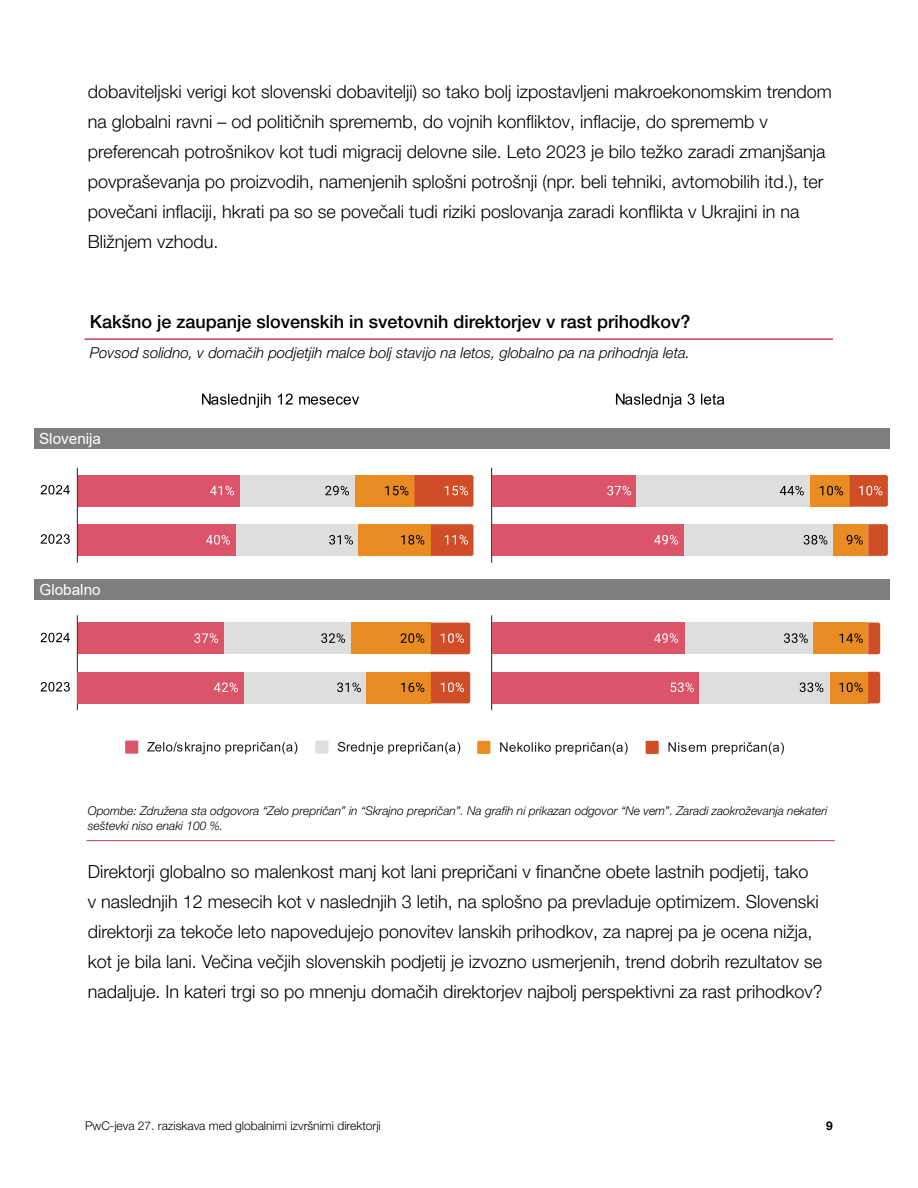
<style>
.page{position:relative;width:918px;height:1188px;background:#fff}
.page>*{position:absolute;margin:0;border:0;box-sizing:border-box;transform-origin:0 0}
.bulletpoints{font:300 18px/30px "Helvetica Neue LT Pro";color:#000}
.bulletpoints-2{font:500 18px "Helvetica Neue LT Pro";color:#000}
.t1{font:15.3px "Arial";color:#fff}
.bulletpoints-3{font:italic 300 15px "Helvetica Neue LT Pro";color:#000}
.bulletpoints-4{font:italic 300 12px/15px "Helvetica Neue LT Pro";color:#000}
.t2{font:300 12px "Helvetica Neue LT Pro";color:#000}
.t3{font:700 12px "Helvetica Neue LT Pro";color:#000}
</style>
<div class="page">
<hr style="left:85px;top:338px;width:748px;height:2px;background:#c83e57">
<hr style="left:491px;top:468px;width:1px;height:95px;background:#333">
<hr style="left:77px;top:468px;width:1px;height:95px;background:#333">
<hr style="left:491px;top:615px;width:1px;height:95px;background:#333">
<hr style="left:77px;top:615px;width:1px;height:95px;background:#333">
<div style="left:34px;top:428px;width:856px;height:21px;background:#7e7e7e"></div>
<div style="left:34px;top:579px;width:856px;height:21px;background:#7e7e7e"></div>
<div style="left:492px;top:475px;width:145px;height:32px;background:#db546a"></div>
<div style="left:492px;top:524px;width:193px;height:32px;background:#db546a"></div>
<div style="left:492px;top:623px;width:193px;height:31px;background:#db546a"></div>
<div style="left:492px;top:672px;width:208px;height:31px;background:#db546a"></div>
<div style="left:637px;top:475px;width:173px;height:32px;background:#dededd"></div>
<div style="left:685px;top:524px;width:148px;height:32px;background:#dededd"></div>
<div style="left:685px;top:623px;width:129px;height:31px;background:#dededd"></div>
<div style="left:700px;top:672px;width:130px;height:31px;background:#dededd"></div>
<div style="left:810px;top:475px;width:40px;height:32px;background:#e98c23"></div>
<div style="left:833px;top:524px;width:35px;height:32px;background:#e98c23"></div>
<div style="left:814px;top:623px;width:54px;height:31px;background:#e98c23"></div>
<div style="left:830px;top:672px;width:38px;height:31px;background:#e98c23"></div>
<svg style="left:607px;top:485px;width:24px;height:11px"></svg>
<svg style="left:654px;top:535px;width:25px;height:10px"></svg>
<svg style="left:654px;top:633px;width:25px;height:10px"></svg>
<svg style="left:670px;top:682px;width:24px;height:11px"></svg>
<svg style="left:779px;top:485px;width:25px;height:11px"></svg>
<svg style="left:803px;top:535px;width:25px;height:10px"></svg>
<svg style="left:784px;top:633px;width:24px;height:10px"></svg>
<svg style="left:799px;top:682px;width:25px;height:11px"></svg>
<svg style="left:846px;top:524px;width:42px;height:32px"></svg>
<svg style="left:839px;top:623px;width:41px;height:31px"></svg>
<svg style="left:839px;top:672px;width:41px;height:31px"></svg>
<svg style="left:819px;top:475px;width:69px;height:32px"></svg>
<svg style="left:616px;top:394px;width:108px;height:14px"></svg>
<div style="left:78px;top:475px;width:162px;height:32px;background:#db546a"></div>
<div style="left:78px;top:524px;width:158px;height:32px;background:#db546a"></div>
<div style="left:78px;top:623px;width:146px;height:31px;background:#db546a"></div>
<div style="left:78px;top:672px;width:166px;height:31px;background:#db546a"></div>
<div style="left:240px;top:475px;width:115px;height:32px;background:#dededd"></div>
<div style="left:236px;top:524px;width:123px;height:32px;background:#dededd"></div>
<div style="left:224px;top:623px;width:127px;height:31px;background:#dededd"></div>
<div style="left:244px;top:672px;width:122px;height:31px;background:#dededd"></div>
<div style="left:355px;top:475px;width:60px;height:32px;background:#e98c23"></div>
<div style="left:359px;top:524px;width:72px;height:32px;background:#e98c23"></div>
<div style="left:351px;top:623px;width:80px;height:31px;background:#e98c23"></div>
<div style="left:366px;top:672px;width:65px;height:31px;background:#e98c23"></div>
<svg style="left:210px;top:485px;width:24px;height:11px"></svg>
<svg style="left:206px;top:535px;width:24px;height:10px"></svg>
<svg style="left:194px;top:633px;width:25px;height:10px"></svg>
<svg style="left:214px;top:682px;width:24px;height:10px"></svg>
<svg style="left:325px;top:485px;width:24px;height:11px"></svg>
<svg style="left:329px;top:535px;width:24px;height:10px"></svg>
<svg style="left:321px;top:633px;width:24px;height:10px"></svg>
<svg style="left:337px;top:682px;width:24px;height:11px"></svg>
<svg style="left:385px;top:475px;width:89px;height:32px"></svg>
<svg style="left:401px;top:524px;width:73px;height:32px"></svg>
<svg style="left:400px;top:623px;width:70px;height:31px"></svg>
<svg style="left:401px;top:672px;width:69px;height:31px"></svg>
<svg style="left:41px;top:485px;width:29px;height:10px"></svg>
<svg style="left:41px;top:534px;width:29px;height:10px"></svg>
<svg style="left:41px;top:633px;width:29px;height:9px"></svg>
<svg style="left:41px;top:682px;width:29px;height:10px"></svg>
<div style="left:125px;top:741px;width:13px;height:13px;background:#db546a"></div>
<svg style="left:147px;top:742px;width:150px;height:12px"></svg>
<div style="left:315px;top:741px;width:13px;height:13px;background:#dededd"></div>
<svg style="left:338px;top:742px;width:122px;height:12px"></svg>
<div style="left:477px;top:741px;width:13px;height:13px;background:#e98c23"></div>
<svg style="left:500px;top:742px;width:128px;height:12px"></svg>
<div style="left:646px;top:741px;width:13px;height:13px;background:#cf4d27"></div>
<svg style="left:668px;top:742px;width:116px;height:12px"></svg>
<svg style="left:202px;top:394px;width:157px;height:14px"></svg>
<hr style="left:87px;top:840px;width:748px;height:1px;background:#c83e57">
<p class="bulletpoints" style="left:88px;top:76px;width:746px">dobaviteljski verigi kot slovenski dobavitelji) so tako bolj izpostavljeni makroekonomskim trendom na globalni ravni – od političnih sprememb, do vojnih konfliktov, inflacije, do sprememb v preferencah potrošnikov kot tudi migracij delovne sile. Leto 2023 je bilo težko zaradi zmanjšanja povpraševanja po proizvodih, namenjenih splošni potrošnji (npr. beli tehniki, avtomobilih itd.), ter povečani inflaciji, hkrati pa so se povečali tudi riziki poslovanja zaradi konflikta v Ukrajini in na Bližnjem vzhodu.</p>
<p class="bulletpoints-2" style="left:90px;top:311px;width:602px">Kakšno je zaupanje slovenskih in svetovnih direktorjev v rast prihodkov?</p>
<p class="bulletpoints-3" style="left:90px;top:343px;width:602px">Povsod solidno, v domačih podjetjih malce bolj stavijo na letos, globalno pa na prihodnja leta.</p>
<p class="t1" style="left:39px;top:428px;width:64px">Slovenija</p>
<p class="t1" style="left:40px;top:579px;width:63px">Globalno</p>
<p class="bulletpoints-4" style="left:88px;top:803px;width:741px">Opombe: Združena sta odgovora “Zelo prepričan” in “Skrajno prepričan”. Na grafih ni prikazan odgovor “Ne vem”. Zaradi zaokroževanja nekateri seštevki niso enaki 100 %.</p>
<p class="bulletpoints" style="left:88px;top:856px;width:736px">Direktorji globalno so malenkost manj kot lani prepričani v finančne obete lastnih podjetij, tako<br>v naslednjih 12 mesecih kot v naslednjih 3 letih, na splošno pa prevladuje optimizem. Slovenski direktorji za tekoče leto napovedujejo ponovitev lanskih prihodkov, za naprej pa je ocena nižja, kot je bila lani. Večina večjih slovenskih podjetij je izvozno usmerjenih, trend dobrih rezultatov se nadaljuje. In kateri trgi so po mnenju domačih direktorjev najbolj perspektivni za rast prihodkov?</p>
<p class="t2" style="left:85px;top:1118px;width:297px">PwC-jeva 27. raziskava med globalnimi izvršnimi direktorji</p>
<p class="t3" style="left:826px;top:1118px;width:8px">9</p>
</div>
